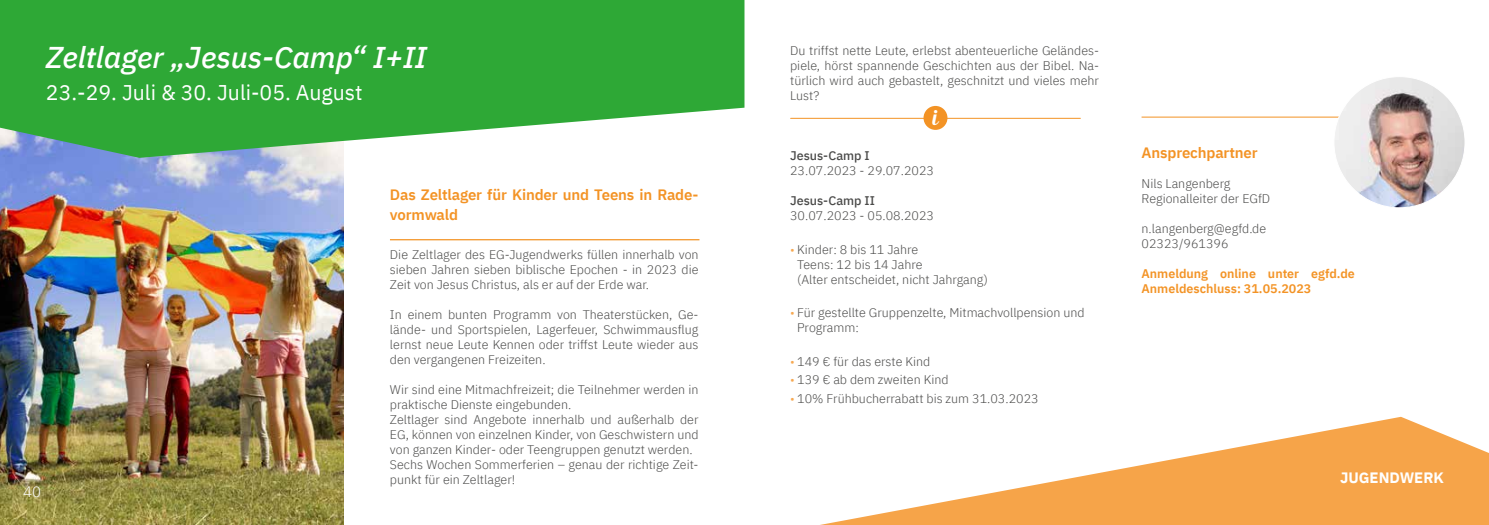
<style>
.page{position:relative;width:1489px;height:525px;background:#fff}
.page>*{position:absolute;margin:0;border:0;box-sizing:border-box;transform-origin:0 0}
.t1{font:italic 500 30px "IBM Plex Sans";color:#fff}
.t2{font:21.25px "IBM Plex Sans";color:#fff}
.t3{font:21px "Blenda Script";color:#fff}
.t4{font:600 15px/20px "IBM Plex Sans";letter-spacing:-.01em;color:#f39325}
.t5{font:700 15px "IBM Plex Sans";color:#fff}
.t6{font:300 15px "IBM Plex Sans";color:#fff}
.t7{font:300 12.5px/15px "IBM Plex Sans";color:#4a4a49}
.t8{font:600 12.5px/15px "IBM Plex Sans";color:#f39325}
.t9{font:500 12.5px "IBM Plex Sans";color:#4a4a49}
.s1{color:#f7a952}
</style>
<div class="page">
<img style="left:0;top:158px;width:344px;height:366px">
<hr style="left:1141px;top:117px;width:309px;height:1px;background:#f39325">
<svg style="left:0;top:0;width:744px;height:158px;fill:#2ea836"></svg>
<hr style="left:790px;top:118px;width:290px;height:1px;background:#f39325">
<div style="left:923px;top:106px;width:24px;height:24px;background:#f39325;border-radius:50%"></div>
<svg style="left:825px;top:416px;width:663px;height:108px;fill:#f6a449"></svg>
<hr style="left:390px;top:239px;width:309px;height:1px;background:#f39325">
<img style="left:1333px;top:77px;width:131px;height:131px;border-radius:66px">
<h1 class="t1" style="left:46px;top:34px;width:382px">Zeltlager „Jesus-Camp“ I+II</h1>
<h2 class="t2" style="left:46px;top:76px;width:318px">23.-29. Juli &amp; 30. Juli-05. August</h2>
<p class="t6" style="left:23px;top:480px;width:20px">40</p>
<p class="t4" style="left:390px;top:184px;width:310px">Das Zeltlager für Kinder und Teens in Rade&shy;vormwald</p>
<p class="t7" style="left:390px;top:246px;width:310px;text-align:justify">Die Zeltlager des EG-Jugendwerks füllen innerhalb von sieben Jahren sieben biblische Epochen - in 2023 die Zeit von Jesus Christus, als er auf der Erde war.</p>
<p class="t7" style="left:390px;top:306px;width:310px;text-align:justify">In einem bunten Programm von Theaterstücken, Ge&shy;lände- und Sportspielen, Lagerfeuer, Schwimmausflug lernst neue Leute Kennen oder triffst Leute wieder aus den vergangenen Freizeiten.</p>
<p class="t7" style="left:390px;top:381px;width:310px">Wir sind eine Mitmachfreizeit; die Teilnehmer werden in praktische Dienste eingebunden.<br>Zeltlager sind Angebote innerhalb und außerhalb der EG, können von einzelnen Kinder, von Geschwistern und von ganzen Kinder- oder Teengruppen genutzt werden.<br>Sechs Wochen Sommerferien – genau der richtige Zeit&shy;punkt für ein Zeltlager!</p>
<p class="t7" style="left:790px;top:42px;width:310px;text-align:justify">Du triffst nette Leute, erlebst abenteuerliche Geländes&shy;piele, hörst spannende Geschichten aus der Bibel. Na&shy;türlich wird auch gebastelt, geschnitzt und vieles mehr Lust?</p>
<h3 class="t3" style="left:931px;top:103px;width:7px">i</h3>
<p class="t9" style="left:790px;top:146px;width:81px">Jesus-Camp I</p>
<p class="t7" style="left:790px;top:162px;width:145px">23.07.2023 - 29.07.2023</p>
<p class="t9" style="left:790px;top:191px;width:86px">Jesus-Camp II</p>
<p class="t7" style="left:790px;top:207px;width:145px">30.07.2023 - 05.08.2023</p>
<p class="t7" style="left:797px;top:240px;width:192px;text-indent:-7px"><span class="s1">•</span> Kinder: 8 bis 11 Jahre<br>Teens: 12 bis 14 Jahre<br>(Alter entscheidet, nicht Jahrgang)</p>
<p class="t7" style="left:797px;top:304px;width:289px;text-indent:-7px"><span class="s1">•</span> Für gestellte Gruppenzelte, Mitmachvollpension und<br>Programm:</p>
<p class="t7" style="left:790px;top:352px;width:142px"><span class="s1">•</span> 149 € für das erste Kind</p>
<p class="t7" style="left:790px;top:371px;width:160px"><span class="s1">•</span> 139 € ab dem zweiten Kind</p>
<p class="t7" style="left:790px;top:389px;width:250px"><span class="s1">•</span> 10% Frühbucherrabatt bis zum 31.03.2023</p>
<p class="t4" style="left:1141px;top:141px;width:118px">Ansprechpartner</p>
<p class="t7" style="left:1141px;top:174px;width:130px">Nils Langenberg<br>Regionalleiter der EGfD</p>
<p class="t7" style="left:1141px;top:219px;width:126px">n.langenberg@egfd.de<br>02323/961396</p>
<p class="t8" style="left:1141px;top:264px;width:215px">Anmeldung online unter egfd.de<br>Anmeldeschluss: 31.05.2023</p>
<p class="t5" style="left:1339px;top:465px;width:105px">JUGENDWERK</p>
</div>
